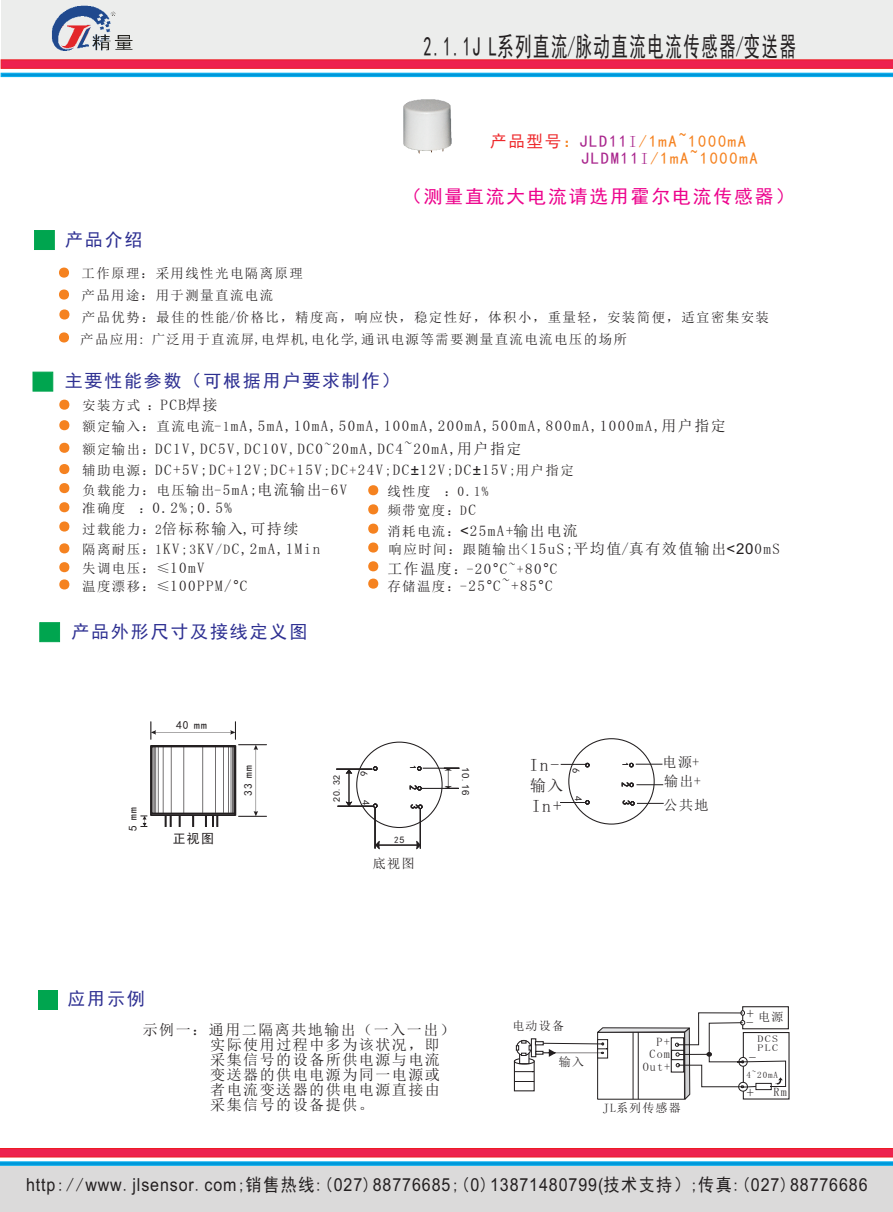
<style>
.page{position:relative;width:893px;height:1212px;background:#fff}
.page>*{position:absolute;margin:0;border:0;box-sizing:border-box;transform-origin:0 0}
.t1{font:27px "Sim Hei";letter-spacing:.1em;color:#231f20;scale:.6 1}
.t2{font:18.75px "Sim Hei";letter-spacing:.1em;color:#ed028c}
.t3{font:18px "Arial";letter-spacing:.055em;color:#231f20;scale:.89 1}
.t4{font:18px "Sim Hei";letter-spacing:.1em;color:#2e3092}
.t5{font:17.55px "Sim Sun";color:#231f20}
.t6{font:16.5px/16.5px "Sim Hei";letter-spacing:.1em;color:#f58220}
.t7{font:15.9px "Sim Sun";color:#231f20}
.t8{font:15px/15px "Sim Sun";letter-spacing:.1em;color:#231f20}
.t9{font:14.1px/18.5px "Sim Sun";letter-spacing:.1em;color:#231f20}
.t10{font:13.5px/21.3px "Sim Sun";letter-spacing:.1em;color:#231f20}
.t11{font:13.05px "Sim Sun";color:#231f20}
.t12{font:12.9px "Sim Hei";color:#231f20}
.t13{font:12px/25.7px "Sim Sun";letter-spacing:.1em;color:#231f20;text-align:right}
.t14{font:11.4px "Sim Hei";letter-spacing:.1em;color:#231f20}
.t15{font:10.05px "Sim Hei";color:#231f20}
.t16{font:9.75px "Arial";color:#231f20}
.t17{font:9.45px/9.4px "Sim Sun";letter-spacing:.1em;color:#231f20;scale:1.26 1}
.t18{font:9px "Sim Sun";color:#231f20}
.t19{font:9px "Arial";color:#231f20}
.t20{font:9px "Sim Hei";color:#231f20}
.t21{font:8.25px "Sim Hei";color:#231f20;scale:1.23 1}
.s1{color:#ee292c}
.s2{color:#a9268d}
.s3{font-family:"Fang Song";color:#a9268d}
.s4{font-size:15px}
.s5{font-size:13.5px}
.s6{font-family:"Arial"}
.s7{font-family:"Sim Hei"}
.s8{font-family:"Sim Hei";font-size:8.55px}
</style>
<div class="page">
<svg style="left:39px;top:622px;width:21px;height:20px"></svg>
<div style="left:38px;top:990px;width:19px;height:19px;background:#00a54f"></div>
<svg style="left:59px;top:268px;width:10px;height:10px"></svg>
<svg style="left:59px;top:332px;width:10px;height:10px"></svg>
<svg style="left:34px;top:230px;width:21px;height:20px"></svg>
<svg style="left:32px;top:372px;width:21px;height:20px"></svg>
<svg style="left:59px;top:289px;width:10px;height:11px"></svg>
<svg style="left:59px;top:309px;width:10px;height:10px"></svg>
<svg style="left:59px;top:400px;width:10px;height:10px"></svg>
<svg style="left:59px;top:420px;width:10px;height:10px"></svg>
<svg style="left:59px;top:443px;width:10px;height:10px"></svg>
<svg style="left:59px;top:464px;width:10px;height:10px"></svg>
<svg style="left:59px;top:483px;width:10px;height:10px"></svg>
<svg style="left:368px;top:485px;width:10px;height:10px"></svg>
<svg style="left:59px;top:502px;width:10px;height:10px"></svg>
<svg style="left:59px;top:521px;width:10px;height:10px"></svg>
<svg style="left:59px;top:543px;width:10px;height:10px"></svg>
<svg style="left:59px;top:562px;width:10px;height:10px"></svg>
<svg style="left:59px;top:579px;width:10px;height:10px"></svg>
<svg style="left:368px;top:504px;width:10px;height:10px"></svg>
<svg style="left:368px;top:524px;width:10px;height:10px"></svg>
<svg style="left:368px;top:542px;width:10px;height:10px"></svg>
<svg style="left:368px;top:561px;width:10px;height:10px"></svg>
<svg style="left:368px;top:578px;width:10px;height:11px"></svg>
<svg style="left:141px;top:722px;width:126px;height:105px"></svg>
<div style="left:151px;top:745px;width:84px;height:69px;border:2px solid #231f20"></div>
<hr style="left:231px;top:747px;width:1px;height:66px;background:#231f20">
<hr style="left:156px;top:747px;width:1px;height:66px;background:#231f20">
<hr style="left:154px;top:747px;width:1px;height:66px;background:#231f20">
<hr style="left:228px;top:746px;width:1px;height:66px;background:#231f20">
<hr style="left:158px;top:747px;width:1px;height:66px;background:#231f20">
<hr style="left:233px;top:747px;width:1px;height:66px;background:#231f20">
<hr style="left:232px;top:747px;width:1px;height:67px;background:#231f20">
<hr style="left:153px;top:747px;width:1px;height:66px;background:#231f20">
<hr style="left:223px;top:746px;width:1px;height:66px;background:#231f20">
<hr style="left:163px;top:746px;width:1px;height:67px;background:#231f20">
<hr style="left:215px;top:746px;width:1px;height:66px;background:#231f20">
<hr style="left:171px;top:746px;width:1px;height:67px;background:#231f20">
<hr style="left:203px;top:746px;width:1px;height:66px;background:#231f20">
<hr style="left:184px;top:746px;width:1px;height:67px;background:#231f20">
<div style="left:0;top:1163px;width:893px;height:49px;background:#dbdada"></div>
<svg style="left:0;top:1148px;width:893px;height:17px"></svg>
<div style="left:1px;top:0;width:892px;height:68px;background:#ecedec"></div>
<svg style="left:1px;top:60px;width:892px;height:17px"></svg>
<svg style="left:346px;top:770px;width:6px;height:36px"></svg>
<svg style="left:375px;top:841px;width:45px;height:8px"></svg>
<hr style="left:338px;top:806px;width:36px;height:1px;background:#231f20">
<hr style="left:374px;top:807px;width:2px;height:41px;background:#231f20">
<svg style="left:373px;top:766px;width:4px;height:4px"></svg>
<svg style="left:373px;top:804px;width:4px;height:4px"></svg>
<svg style="left:417px;top:766px;width:4px;height:4px"></svg>
<svg style="left:417px;top:786px;width:4px;height:4px"></svg>
<svg style="left:418px;top:805px;width:4px;height:4px"></svg>
<hr style="left:420px;top:808px;width:1px;height:40px;background:#231f20">
<hr style="left:336px;top:769px;width:36px;height:1px;background:#231f20">
<svg style="left:444px;top:769px;width:15px;height:19px"></svg>
<hr style="left:421px;top:788px;width:38px;height:1px;background:#231f20">
<hr style="left:423px;top:768px;width:36px;height:1px;background:#231f20">
<svg style="left:513px;top:738px;width:277px;height:362px"></svg>
<img style="left:383px;top:77px;width:88px;height:77px">
<img style="left:51px;top:5px;width:82px;height:46px">
<h1 class="t1" style="left:424px;top:32px;width:623px">2.1.1J L系列直流/脉动直流电流传感器/变送器</h1>
<p class="t6" style="left:581px;top:133px;width:178px;text-indent:-91px"><span class="s1">产品型号</span>：<span class="s2">JLD11</span><span class="s3">I</span>/1mA~1000mA<br><span class="s2">JLDM11</span><span class="s3">I</span>/1mA~1000mA</p>
<p class="t4" style="left:65px;top:231px;width:79px">产品介绍</p>
<p class="t10" style="left:82px;top:263px;width:223px">工作原理：采用线性光电隔离原理</p>
<p class="t2" style="left:403px;top:187px;width:393px">（测量直流大电流请选用霍尔电流传感器）</p>
<p class="t10" style="left:82px;top:285px;width:689px">产品用途：用于测量直流电流<br>产品优势：最佳的性能/价格比，精度高，响应快，稳定性好，体积小，重量轻，安装简便，适宜密集安装</p>
<p class="t10" style="left:80px;top:329px;width:548px">产品应用: 广泛用于直流屏,电焊机,电化学,通讯电源等需要测量直流电流电压的场所</p>
<p class="t4" style="left:65px;top:372px;width:336px">主要性能参数（可根据用户要求制作）</p>
<p class="t10" style="left:82px;top:395px;width:137px">安装方式 ：<span class="s4">PCB焊接</span></p>
<p class="t8" style="left:82px;top:415px;width:645px;line-height:21.5px"><span class="s5">额定输入：直流电流-1</span>mA,5mA,10mA,50mA,100mA,200mA,500mA,800mA,1000mA,用户指定<span class="s5">额定输出：</span>DC1V,DC5V<span class="s5">,</span>DC10V<span class="s5">,</span>DC0<span class="s5">~</span>20mA,DC4~20mA,用户指定<br><span class="s5">辅助电源：</span>DC+5V;DC<span class="s5">+</span>12V<span class="s5">;</span>DC<span class="s5">+</span>15V<span class="s5">;</span>DC<span class="s5">+</span>24V<span class="s5">;</span>DC<span class="s6">±</span>12V<span class="s5">;</span>DC<span class="s6">±</span>15V<span class="s5">;用户指定<br>负载能力：电压输出-</span>5mA;电流输出-6V</p>
<p class="t10" style="left:387px;top:481px;width:103px">线性度 ：0.1%</p>
<p class="t8" style="left:82px;top:498px;width:239px;line-height:20.5px"><span class="s5">准确度 ：</span>0.2%;0.5%<br><span class="s5">过载能力：2</span>倍标称输入,可持续<br><span class="s5">隔离耐压：1</span>KV<span class="s5">;3</span>KV<span class="s5">/D</span>C,2mA,1Min</p>
<p class="t10" style="left:82px;top:558px;width:124px">失调电压：≤<span class="s4">10mV</span></p>
<p class="t8" style="left:82px;top:578px;width:167px"><span class="s5">温度漂移：≤</span>100PPM/<span class="s6">°</span>C</p>
<p class="t4" style="left:72px;top:622px;width:237px">产品外形尺寸及接线定义图</p>
<p class="t10" style="left:387px;top:500px;width:90px">频带宽度：D<span class="s4">C</span></p>
<p class="t8" style="left:387px;top:523px;width:192px"><span class="s5">消耗电流：</span><span class="s6">&lt;</span>25mA+输出电流</p>
<p class="t8" style="left:387px;top:559px;width:171px;line-height:17.5px">工作温度<span class="s5">：-</span>20<span class="s6">°</span>C<span class="s5">~+</span>80<span class="s6">°</span>C<span class="s5">存储温度：-</span>25<span class="s6">°</span>C~+85<span class="s6">°</span>C</p>
<p class="t8" style="left:389px;top:541px;width:393px"><span class="s5">响应时间：跟随输出</span>&lt;15uS;平均值/真有效值输出<span class="s6">&lt;20</span>0mS</p>
<p class="t14" style="left:127px;top:831px;width:25px;rotate:-90deg">5 mm</p>
<p class="t14" style="left:176px;top:719px;width:32px">40 mm</p>
<p class="t12" style="left:173px;top:832px;width:43px">正视图</p>
<p class="t14" style="left:242px;top:796px;width:32px;rotate:-90deg">33 mm</p>
<p class="t19" style="left:333px;top:802px;width:28px;rotate:-90deg">20<span class="s7">.</span>32</p>
<p class="t15" style="left:369px;top:771px;width:7px;rotate:90deg">6</p>
<p class="t15" style="left:371px;top:799px;width:7px;rotate:90deg">4</p>
<p class="t21" style="left:417px;top:765px;width:6px;rotate:90deg">1</p>
<p class="t15" style="left:418px;top:785px;width:7px;rotate:90deg">2</p>
<p class="t15" style="left:419px;top:803px;width:7px;rotate:90deg">3</p>
<p class="t20" style="left:394px;top:835px;width:12px">2<span class="s6">5</span></p>
<p class="t11" style="left:373px;top:856px;width:43px">底视图</p>
<p class="t16" style="left:469px;top:767px;width:30px;rotate:90deg">10<span class="s8">.</span>16</p>
<p class="t5" style="left:529px;top:755px;width:31px">In-</p>
<p class="t9" style="left:663px;top:753px;width:40px">电源+输出+</p>
<p class="t9" style="left:663px;top:795px;width:47px">公共地</p>
<p class="t21" style="left:629px;top:762px;width:6px;rotate:90deg">1</p>
<p class="t15" style="left:630px;top:782px;width:7px;rotate:90deg">2</p>
<p class="t15" style="left:631px;top:800px;width:7px;rotate:90deg">3</p>
<p class="t15" style="left:581px;top:768px;width:7px;rotate:90deg">6</p>
<p class="t7" style="left:530px;top:777px;width:35px">输入</p>
<p class="t5" style="left:532px;top:797px;width:31px">In+</p>
<p class="t15" style="left:583px;top:796px;width:7px;rotate:90deg">4</p>
<p class="t4" style="left:68px;top:989px;width:79px">应用示例</p>
<p class="t8" style="left:210px;top:1022px;width:246px;text-indent:-67px">示例一：通用二隔离共地输出（一入一出）实际使用过程中多为该状况，即采集信号的设备所供电源与电流变送器的供电电源为同一电源或者电流变送器的供电电源直接由采集信号的设备提供。</p>
<p class="t13" style="left:746px;top:1004px;width:38px"><sup>+</sup> 电源</p>
<p class="t8" style="left:746px;top:1015px;width:9px">-</p>
<p class="t17" style="left:758px;top:1033px;width:18px">DCS<br>PLC</p>
<p class="t8" style="left:746px;top:1085px;width:9px">+</p>
<p class="t13" style="left:512px;top:1013px;width:53px">电动设备</p>
<p class="t13" style="left:643px;top:1028px;width:29px">P+<br>Out+</p>
<p class="t13" style="left:649px;top:1041px;width:22px">Com</p>
<p class="t13" style="left:559px;top:1049px;width:27px">输入</p>
<p class="t8" style="left:749px;top:1050px;width:9px">-</p>
<p class="t18" style="left:746px;top:1070px;width:33px">4~20mA</p>
<p class="t13" style="left:773px;top:1079px;width:15px">Rm</p>
<p class="t13" style="left:603px;top:1095px;width:79px">JL系列传感器</p>
<p class="t3" style="left:26px;top:1178px;width:947px">http<span class="s7">://</span>www<span class="s7">.</span>jlsensor<span class="s7">.</span>com<span class="s7">;销售热线:(</span>027<span class="s7">)</span>88776685<span class="s7">;(</span>0<span class="s7">)</span>13871480799(<span class="s7">技术支持）;传真:(</span>027<span class="s7">)</span>88776686</p>
</div>
